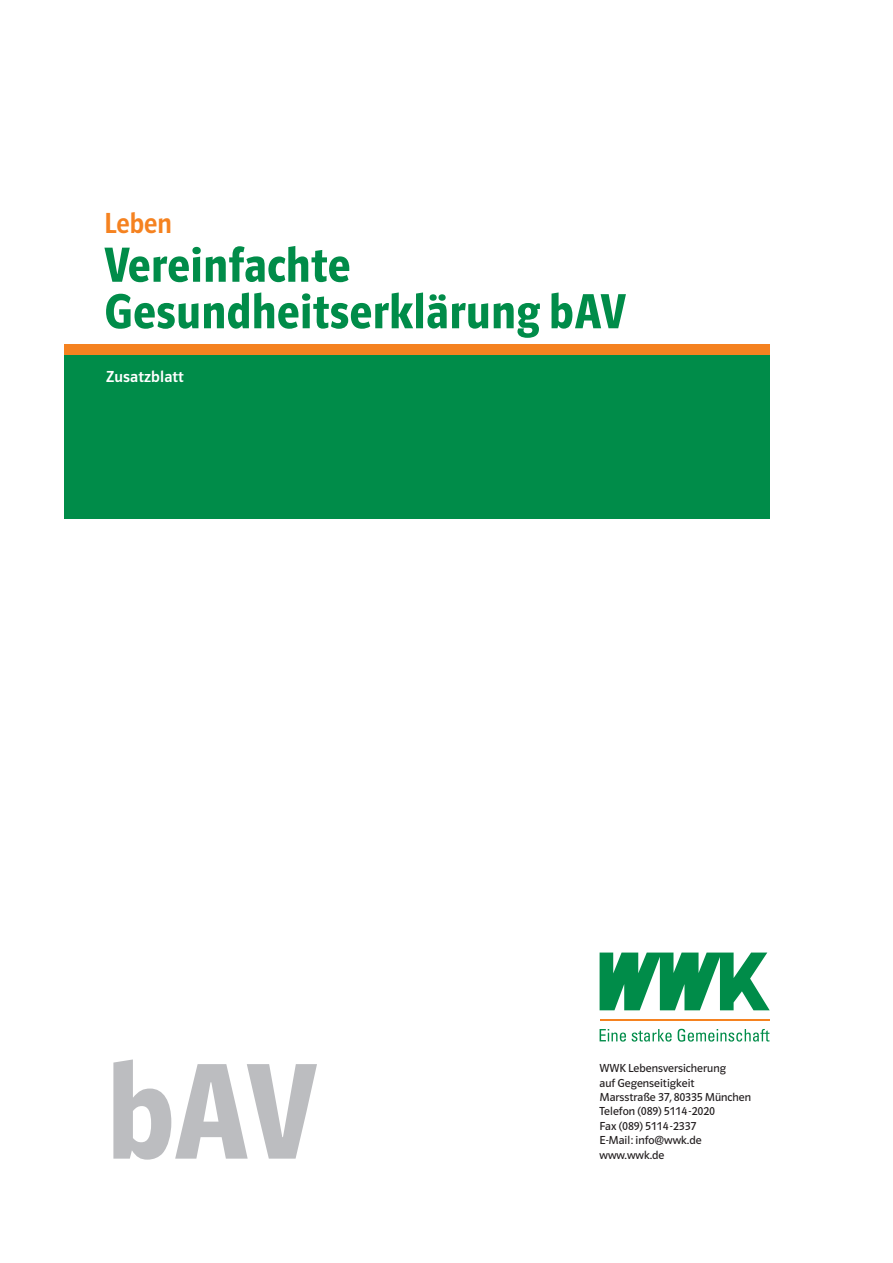
<style>
.page{position:relative;width:893px;height:1263px;background:#fff}
.page>*{position:absolute;margin:0;border:0;box-sizing:border-box;transform-origin:0 0}
.t1{font:600 141.3px "Polo Condensed R";color:#bcbdc0}
.t2{font:600 51px/46.5px "Polo Condensed R";letter-spacing:.01em;color:#008c49}
.t3{font:30px "Polo Condensed R Krftg";color:#f58220}
.t4{font:16.5px "Polo 22 RV Krft";letter-spacing:.005em;color:#fff}
.t5{font:12px/14.4px "Polo 22 RV Buch";color:#231f20}
</style>
<div class="page">
<svg style="left:600px;top:952px;width:170px;height:58px"></svg>
<hr style="left:600px;top:1019px;width:169px;height:2px;background:#f58220">
<svg style="left:600px;top:1029px;width:26px;height:12px"></svg>
<svg style="left:632px;top:1029px;width:40px;height:12px"></svg>
<svg style="left:678px;top:1029px;width:91px;height:13px"></svg>
<div style="left:64px;top:355px;width:706px;height:164px;background:#008c49"></div>
<div style="left:64px;top:344px;width:706px;height:11px;background:#f58220"></div>
<h3 class="t3" style="left:104px;top:212px;width:69px">Leben</h3>
<h2 class="t2" style="left:104px;top:246px;width:523px">Vereinfachte<br>Gesundheitserklärung bAV</h2>
<h3 class="t4" style="left:106px;top:367px;width:79px">Zusatzblatt</h3>
<h1 class="t1" style="left:106px;top:1064px;width:211px">bAV</h1>
<p class="t5" style="left:600px;top:1061px;width:153px">WWK Lebensversicherung<br>auf Gegenseitigkeit<br>Marsstraße 37, 80335 München<br>Telefon (089) 5114-2020<br>Fax (089) 5114-2337<br>E-Mail: info@wwk.de www.wwk.de</p>
</div>
